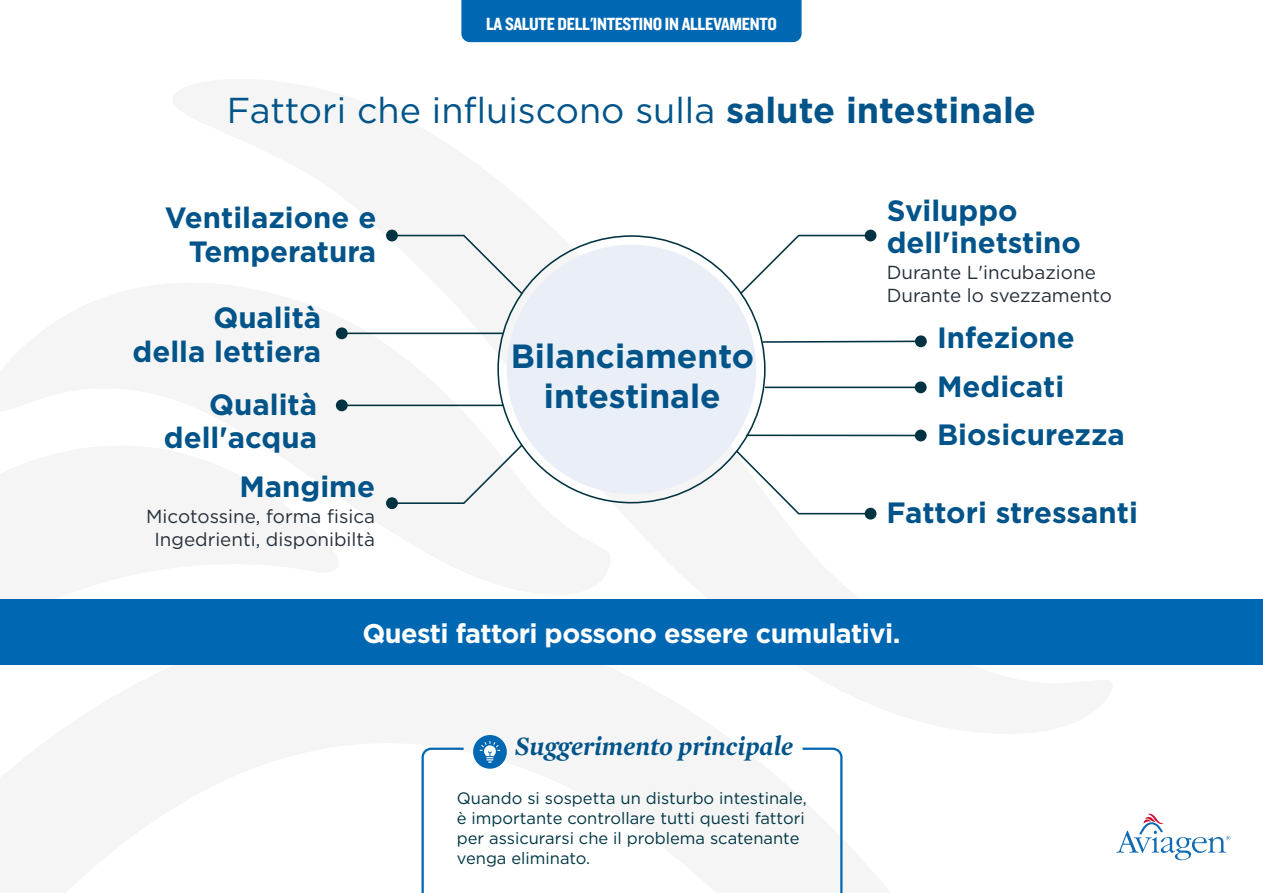
<style>
.page{position:relative;width:1263px;height:893px;background:#fff}
.page>*{position:absolute;margin:0;border:0;box-sizing:border-box;transform-origin:0 0}
.t1{font:36px "Gotham";color:#005489}
.t2{font:700 33.45px/40.2px "Gotham";color:#005489;text-align:center}
.t3{font:700 29.4px/33.5px "Gotham";color:#005489;text-align:right}
.t4{font:700 27px "Gotham";letter-spacing:-.02em;color:#fff}
.t5{font:italic 700 27px "Mercury Display";color:#005489}
.t6{font:18.9px/22.6px "Gotham";color:#25303b;text-align:center}
.t7{font:18.3px "Knockout 50 Welterweight";letter-spacing:-.015em;color:#fff}
.t8{font:16.5px/19.8px "Gotham";color:#003644}
.s1{font-weight:700}
</style>
<div class="page">
<svg style="left:497px;top:235px;width:269px;height:269px"></svg>
<svg style="left:507px;top:245px;width:249px;height:249px;background:#eaeef4"></svg>
<hr style="left:341px;top:333px;width:162px;height:1px;background:#003341">
<div style="left:336px;top:327px;width:12px;height:12px;background:#003341;border-radius:50%"></div>
<hr style="left:341px;top:405px;width:162px;height:1px;background:#003341">
<div style="left:336px;top:399px;width:12px;height:12px;background:#003341;border-radius:50%"></div>
<svg style="left:390px;top:234px;width:134px;height:62px"></svg>
<div style="left:386px;top:230px;width:12px;height:11px;background:#003341;border-radius:50%"></div>
<svg style="left:394px;top:443px;width:130px;height:61px"></svg>
<div style="left:386px;top:497px;width:12px;height:12px;background:#003341;border-radius:50%"></div>
<hr style="left:746px;top:434px;width:175px;height:2px;background:#003341">
<div style="left:915px;top:430px;width:12px;height:11px;background:#003341;border-radius:50%"></div>
<svg style="left:761px;top:340px;width:155px;height:4px"></svg>
<div style="left:915px;top:335px;width:12px;height:12px;background:#003341;border-radius:50%"></div>
<svg style="left:734px;top:449px;width:138px;height:66px"></svg>
<div style="left:865px;top:508px;width:11px;height:12px;background:#003341;border-radius:50%"></div>
<svg style="left:738px;top:234px;width:134px;height:62px"></svg>
<div style="left:865px;top:230px;width:11px;height:11px;background:#003341;border-radius:50%"></div>
<hr style="left:765px;top:387px;width:156px;height:1px;background:#003341">
<div style="left:915px;top:381px;width:12px;height:12px;background:#003341;border-radius:50%"></div>
<div style="left:0;top:600px;width:1263px;height:65px;background:#0067b2"></div>
<svg style="left:421px;top:748px;width:421px;height:145px"></svg>
<div style="left:473px;top:735px;width:34px;height:34px;background:#0067b2;border-radius:50%"></div>
<svg style="left:480px;top:741px;width:20px;height:22px"></svg>
<svg style="left:1116px;top:814px;width:114px;height:46px"></svg>
<div style="left:461px;top:0;width:340px;height:42px;background:#0067b2"></div>
<p class="t7" style="left:486px;top:12px;width:292px">LA SALUTE DELL'INTESTINO IN ALLEVAMENTO</p>
<p class="t1" style="left:227px;top:88px;width:810px">Fattori che influiscono sulla <span class="s1">salute intestinale</span></p>
<p class="t3" style="left:165px;top:201px;width:213px">Ventilazione e<br>Temperatura</p>
<p class="t3" style="left:133px;top:301px;width:190px">Qualità<br>della lettiera</p>
<p class="t3" style="left:164px;top:387px;width:155px">Qualità dell'acqua</p>
<p class="t3" style="left:239px;top:469px;width:137px">Mangime</p>
<p class="t6" style="left:146px;top:505px;width:230px">Micotossine, forma fisica<br>Ingedrienti, disponibiltà</p>
<p class="t2" style="left:511px;top:336px;width:245px">Bilanciamento intestinale</p>
<p class="t3" style="left:887px;top:195px;width:196px;line-height:31.3px;text-align:left">Sviluppo dell'inetstino</p>
<p class="t6" style="left:887px;top:261px;width:227px;text-align:left">Durante L'incubazione<br>Durante lo svezzamento</p>
<p class="t3" style="left:937px;top:314px;width:189px;line-height:48.2px;text-align:left">Infezione<br>Medicati<br>Biosicurezza</p>
<p class="t3" style="left:887px;top:495px;width:253px">Fattori stressanti</p>
<p class="t4" style="left:362px;top:616px;width:540px">Questi fattori possono essere cumulativi.</p>
<p class="t5" style="left:515px;top:730px;width:280px">Suggerimento principale</p>
<p class="t8" style="left:457px;top:788px;width:351px">Quando si sospetta un disturbo intestinale, è importante controllare tutti questi fattori per assicurarsi che il problema scatenante venga eliminato.</p>
</div>
